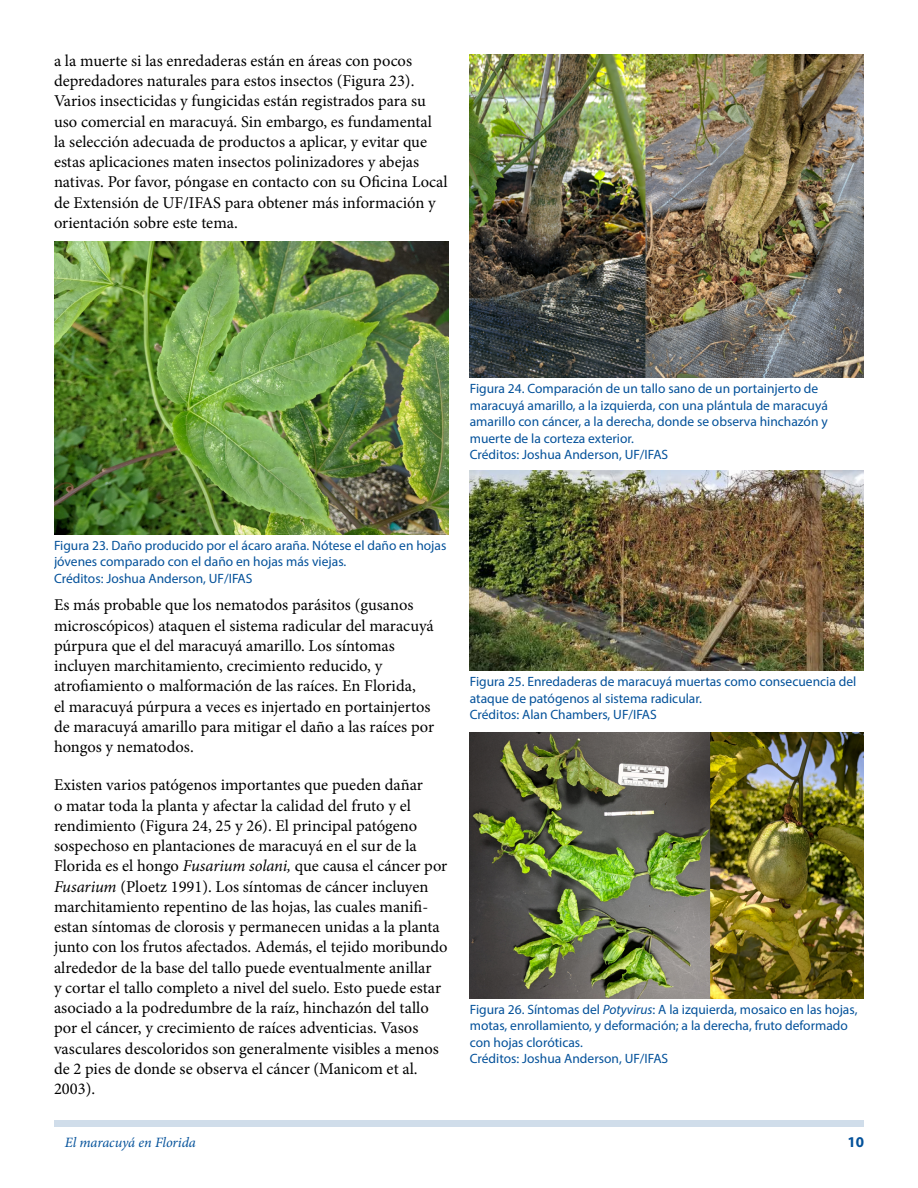
<style>
.page{position:relative;width:918px;height:1188px;background:#fff}
.page>*{position:absolute;margin:0;border:0;box-sizing:border-box;transform-origin:0 0}
.t1{font:16.5px/20.2px "Minion Pro";color:#000}
.t2{font:700 15px "Myriad Pro";color:#03519a}
.t3{font:italic 14.25px "Minion Pro";letter-spacing:-.005em;color:#03519a}
.t4{font:13.5px/16.5px "Myriad Pro";color:#03519a}
.s1{font-style:italic}
</style>
<div class="page">
<div style="left:54px;top:1120px;width:810px;height:7px;background:#d0ddea"></div>
<img style="left:54px;top:242px;width:394px;height:292px">
<img style="left:470px;top:54px;width:394px;height:324px">
<img style="left:470px;top:471px;width:394px;height:199px">
<img style="left:470px;top:732px;width:394px;height:266px">
<p class="t1" style="left:54px;top:51px;width:395px">a la muerte si las enredaderas están en áreas con pocos depredadores naturales para estos insectos (Figura 23).<br>Varios insecticidas y fungicidas están registrados para su uso comercial en maracuyá. Sin embargo, es fundamental<br>la selección adecuada de productos a aplicar, y evitar que estas aplicaciones maten insectos polinizadores y abejas nativas. Por favor, póngase en contacto con su Oficina Local de Extensión de UF/IFAS para obtener más información y orientación sobre este tema.</p>
<p class="t4" style="left:470px;top:380px;width:360px">Figura 24. Comparación de un tallo sano de un portainjerto de maracuyá amarillo, a la izquierda, con una plántula de maracuyá amarillo con cáncer, a la derecha, donde se observa hinchazón y muerte de la corteza exterior.<br>Créditos: Joshua Anderson, UF/IFAS</p>
<p class="t4" style="left:54px;top:537px;width:394px">Figura 23. Daño producido por el ácaro araña. Nótese el daño en hojas jóvenes comparado con el daño en hojas más viejas.<br>Créditos: Joshua Anderson, UF/IFAS</p>
<p class="t1" style="left:54px;top:595px;width:382px">Es más probable que los nematodos parásitos (gusanos microscópicos) ataquen el sistema radicular del maracuyá púrpura que el del maracuyá amarillo. Los síntomas incluyen marchitamiento, crecimiento reducido, y atrofiamiento o malformación de las raíces. En Florida,<br>el maracuyá púrpura a veces es injertado en portainjertos de maracuyá amarillo para mitigar el daño a las raíces por hongos y nematodos.</p>
<p class="t1" style="left:54px;top:775px;width:395px">Existen varios patógenos importantes que pueden dañar<br>o matar toda la planta y afectar la calidad del fruto y el rendimiento (Figura 24, 25 y 26). El principal patógeno sospechoso en plantaciones de maracuyá en el sur de la Florida es el hongo <span class="s1">Fusarium solani,</span> que causa el cáncer por <span class="s1">Fusarium</span> (Ploetz 1991). Los síntomas de cáncer incluyen marchitamiento repentino de las hojas, las cuales manifi&shy;estan síntomas de clorosis y permanecen unidas a la planta junto con los frutos afectados. Además, el tejido moribundo alrededor de la base del tallo puede eventualmente anillar<br>y cortar el tallo completo a nivel del suelo. Esto puede estar asociado a la podredumbre de la raíz, hinchazón del tallo por el cáncer, y crecimiento de raíces adventicias. Vasos vasculares descoloridos son generalmente visibles a menos de 2 pies de donde se observa el cáncer (Manicom et al.<br>2003).</p>
<p class="t4" style="left:470px;top:673px;width:388px">Figura 25. Enredaderas de maracuyá muertas como consecuencia del ataque de patógenos al sistema radicular.<br>Créditos: Alan Chambers, UF/IFAS</p>
<p class="t4" style="left:470px;top:1001px;width:389px">Figura 26. Síntomas del <span class="s1">Potyvirus</span>: A la izquierda, mosaico en las hojas, motas, enrollamiento, y deformación; a la derecha, fruto deformado con hojas cloróticas.<br>Créditos: Joshua Anderson, UF/IFAS</p>
<p class="t3" style="left:65px;top:1133px;width:133px">El maracuyá en Florida</p>
<p class="t2" style="left:847px;top:1133px;width:18px">10</p>
</div>
